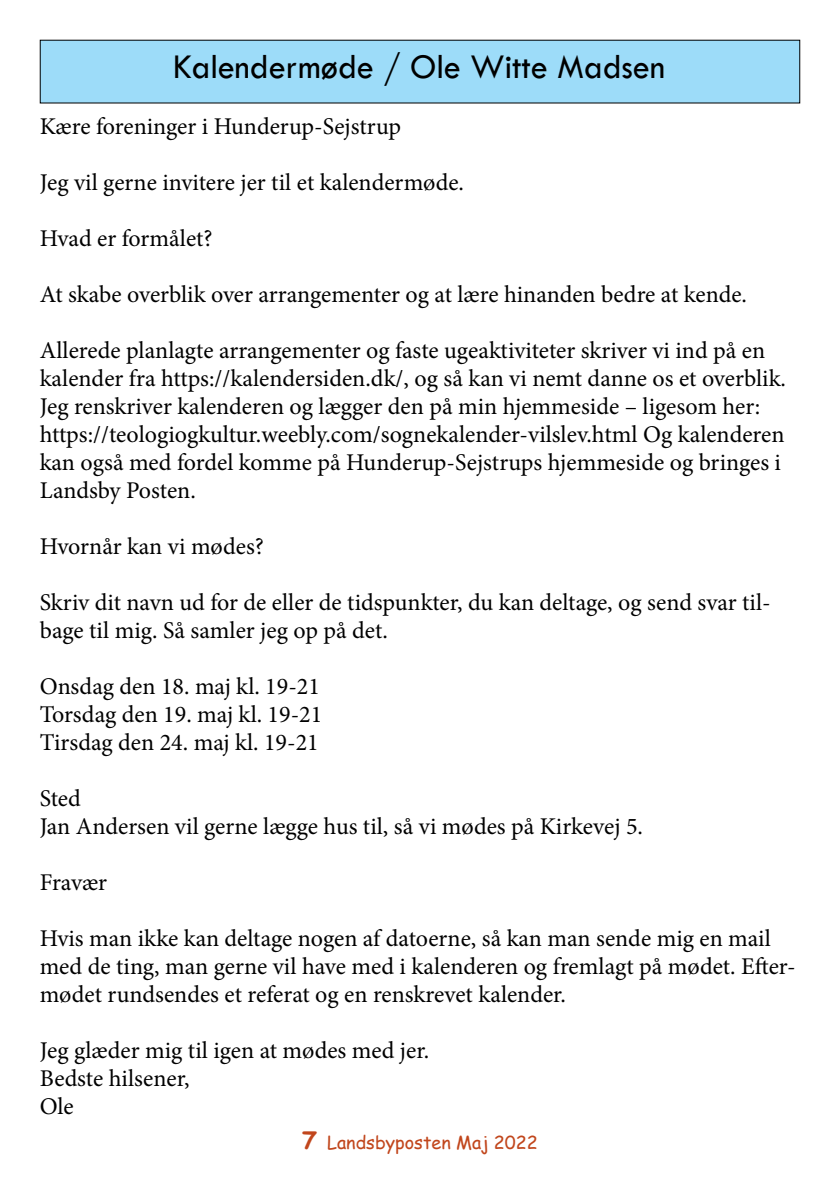
<style>
.page{position:relative;width:840px;height:1191px;background:#fff}
.page>*{position:absolute;margin:0;border:0;box-sizing:border-box;transform-origin:0 0}
.t1{font:36px "Tw Cen";color:#000;scale:.95 1}
.t2{font:24px/28px "Minion Pro";color:#000}
.t3{font:18px "Comic Sans MS";color:#c1461c}
.s1{font-weight:700;font-size:24px}
</style>
<div class="page">
<div style="left:40px;top:40px;width:759px;height:63px;background:#9ddcf9"></div>
<h1 class="t1" style="left:173px;top:45px;width:519px">Kalendermøde / Ole Witte Madsen</h1>
<p class="t2" style="left:40px;top:112px;width:362px">Kære foreninger i Hunderup-Sejstrup</p>
<p class="t2" style="left:40px;top:168px;width:425px">Jeg vil gerne invitere jer til et kalendermøde.</p>
<p class="t2" style="left:40px;top:224px;width:174px">Hvad er formålet?</p>
<p class="t2" style="left:40px;top:280px;width:708px">At skabe overblik over arrangementer og at lære hinanden bedre at kende.</p>
<p class="t2" style="left:40px;top:336px;width:747px">Allerede planlagte arrangementer og faste ugeaktiviteter skriver vi ind på en kalender fra https://kalendersiden.dk/, og så kan vi nemt danne os et overblik.<br>Jeg renskriver kalenderen og lægger den på min hjemmeside – ligesom her: https://teologiogkultur.weebly.com/sognekalender-vilslev.html Og kalenderen kan også med fordel komme på Hunderup-Sejstrups hjemmeside og bringes i Landsby Posten.</p>
<p class="t2" style="left:40px;top:532px;width:225px">Hvornår kan vi mødes?</p>
<p class="t2" style="left:40px;top:588px;width:732px">Skriv dit navn ud for de eller de tidspunkter, du kan deltage, og send svar til&shy;bage til mig. Så samler jeg op på det.</p>
<p class="t2" style="left:40px;top:672px;width:284px;text-align:justify">Onsdag den 18. maj kl. 19-21<br>Torsdag den 19. maj kl. 19-21<br>Tirsdag den 24. maj kl. 19-21</p>
<p class="t2" style="left:40px;top:784px;width:604px">Sted<br>Jan Andersen vil gerne lægge hus til, så vi mødes på Kirkevej 5.</p>
<p class="t2" style="left:40px;top:868px;width:69px">Fravær</p>
<p class="t2" style="left:40px;top:924px;width:757px">Hvis man ikke kan deltage nogen af datoerne, så kan man sende mig en mail med de ting, man gerne vil have med i kalenderen og fremlagt på mødet. Efter&shy;mødet rundsendes et referat og en renskrevet kalender.</p>
<p class="t2" style="left:40px;top:1036px;width:391px">Jeg glæder mig til igen at mødes med jer.<br>Bedste hilsener,<br>Ole</p>
<p class="t3" style="left:302px;top:1129px;width:237px"><span class="s1">7</span> Landsbyposten Maj 2022</p>
</div>
